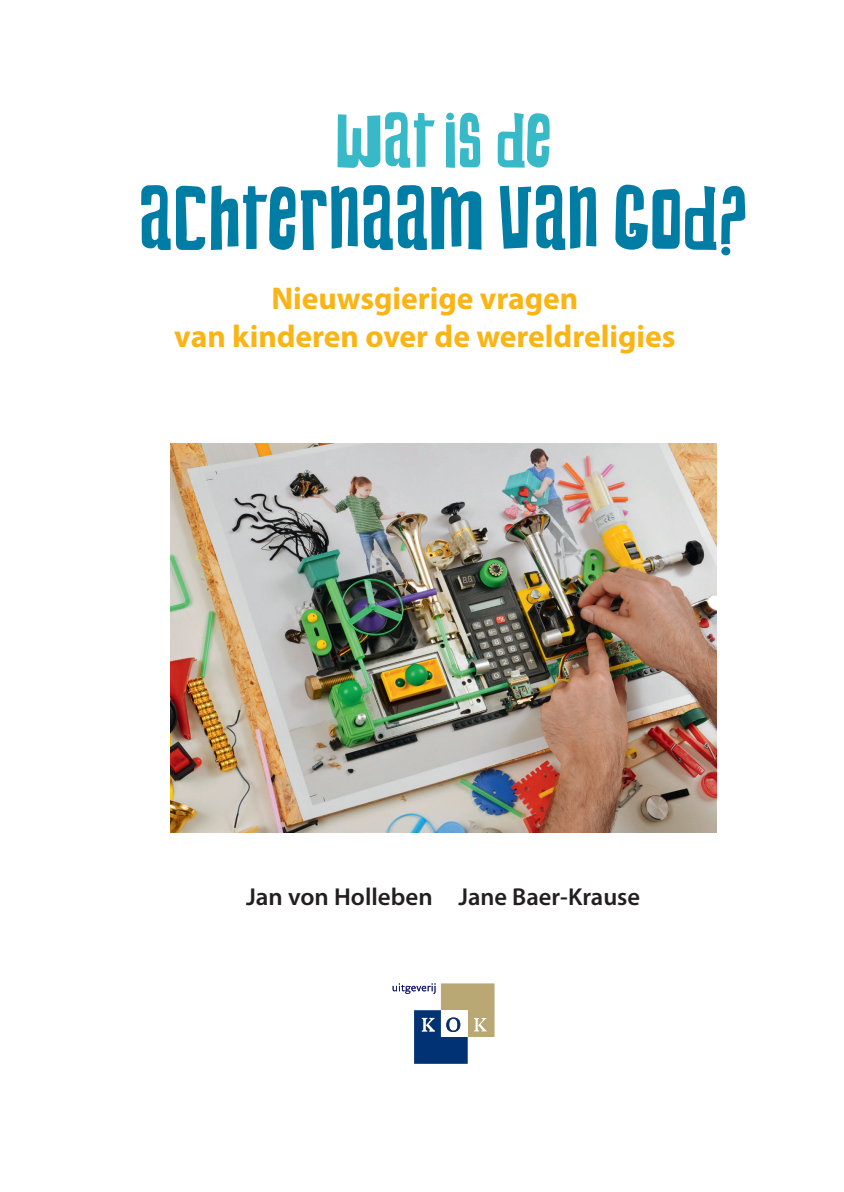
<style>
.page{position:relative;width:844px;height:1192px;background:#fff}
.page>*{position:absolute;margin:0;border:0;box-sizing:border-box;transform-origin:0 0}
.t1{font:82.25px "Changing";letter-spacing:.02em;color:#007da4}
.t2{font:70.52px "Changing";letter-spacing:.02em;color:#38b9c8}
.t3{font:700 31.5px/37.8px "Myriad Pro";color:#fbb416;text-align:center}
.t4{font:600 24.5px "Myriad Pro";color:#231f20}
</style>
<div class="page">
<img style="left:171px;top:443px;width:544px;height:389px">
<svg style="left:392px;top:983px;width:102px;height:80px"></svg>
<h2 class="t2" style="left:335px;top:98px;width:217px">WAT IS DE</h2>
<h1 class="t1" style="left:140px;top:169px;width:608px">ACHTERNAAM VAN GOD?</h1>
<p class="t3" style="left:174px;top:279px;width:502px">Nieuwsgierige vragen<br>van kinderen over de wereldreligies</p>
<p class="t4" style="left:246px;top:880px;width:395px">Jan von Holleben Jane Baer-Krause</p>
</div>
